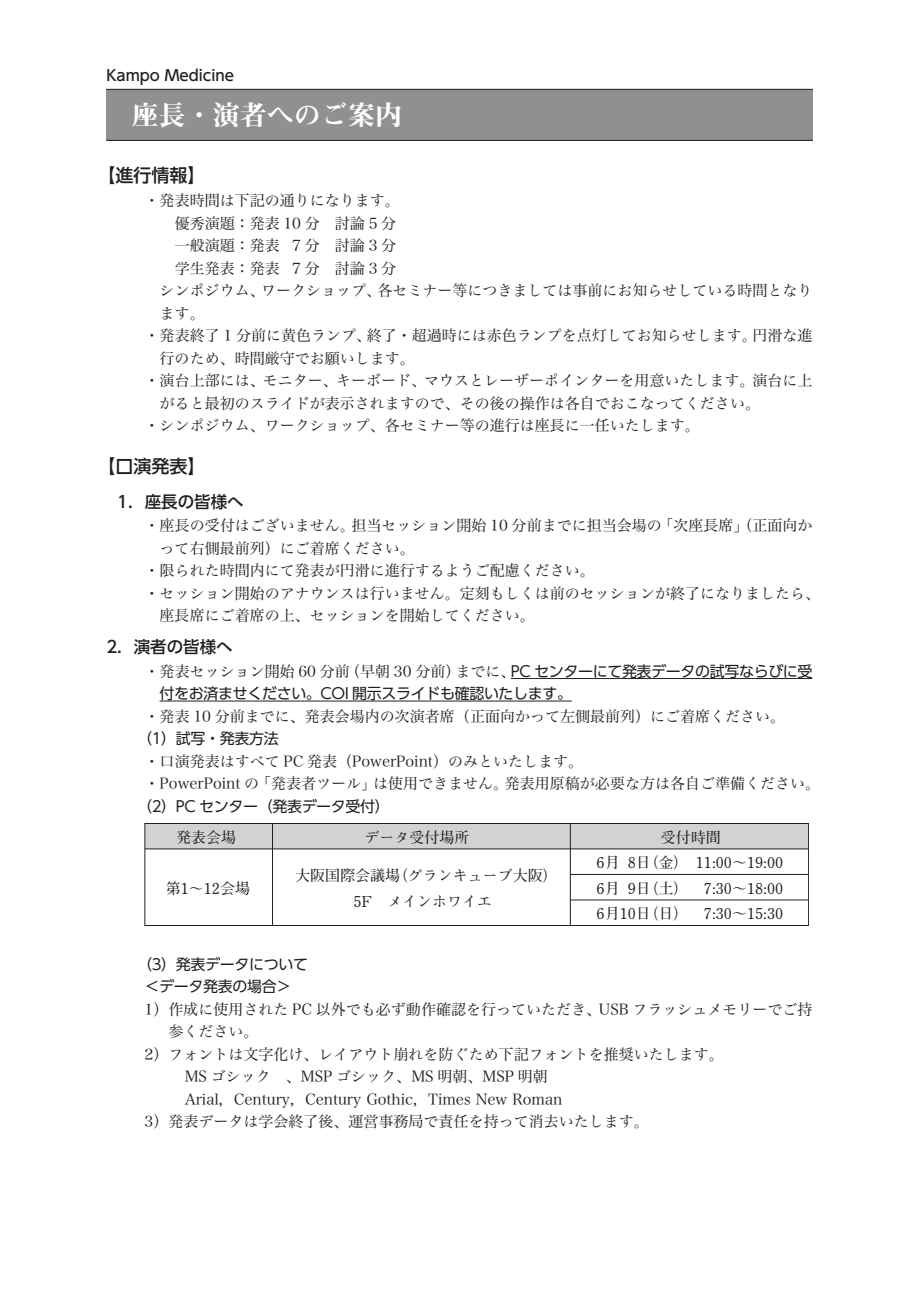
<style>
.page{position:relative;width:919px;height:1289px;background:#fff}
.page>*{position:absolute;margin:0;border:0;box-sizing:border-box;transform-origin:0 0}
.t1{font:27px "Midashi Min Pro MA31";color:#fff}
.t2{font:500 18px "UD Shin Go Pro";color:#231f20}
.t3{font:500 16.5px "UD Shin Go Pro";color:#231f20}
.t4{font:15px/22.5px "Hira Min Pro W3";color:#231f20}
.t5{font:15px/25.5px "Futo Min A101 Pro Bold 90 pv RKSJ H";color:#231f20;text-align:center}
.t6{font:15px/22.5px "UD Shin Go Pro";letter-spacing:-.025em;color:#231f20}
.t7{font:500 15px "UD Shin Go Pro";color:#231f20}
.s1{color:#fff}
.s2{font-family:"UD Shin Go Pro"}
</style>
<div class="page">
<svg style="left:511px;top:678px;width:23px;height:1px"></svg>
<hr style="left:534px;top:678px;width:58px;height:1px;background:#231f20">
<hr style="left:592px;top:678px;width:30px;height:1px;background:#231f20">
<svg style="left:622px;top:678px;width:29px;height:1px"></svg>
<hr style="left:651px;top:678px;width:44px;height:1px;background:#231f20">
<svg style="left:695px;top:678px;width:14px;height:1px"></svg>
<hr style="left:709px;top:678px;width:30px;height:1px;background:#231f20">
<hr style="left:739px;top:678px;width:58px;height:1px;background:#231f20">
<svg style="left:797px;top:678px;width:15px;height:1px"></svg>
<svg style="left:160px;top:700px;width:58px;height:1px"></svg>
<hr style="left:218px;top:700px;width:102px;height:1px;background:#231f20">
<hr style="left:320px;top:700px;width:32px;height:1px;background:#231f20">
<svg style="left:352px;top:700px;width:29px;height:1px"></svg>
<hr style="left:381px;top:700px;width:59px;height:1px;background:#231f20">
<svg style="left:440px;top:700px;width:14px;height:1px"></svg>
<hr style="left:454px;top:700px;width:30px;height:1px;background:#231f20">
<hr style="left:484px;top:700px;width:87px;height:1px;background:#231f20">
<div style="left:145px;top:823px;width:663px;height:25px;background:#d1d2d4"></div>
<hr style="left:272px;top:823px;width:1px;height:102px;background:#231f20">
<hr style="left:570px;top:823px;width:1px;height:102px;background:#231f20">
<hr style="left:145px;top:823px;width:663px;height:1px;background:#231f20">
<hr style="left:145px;top:848px;width:663px;height:1px;background:#231f20">
<hr style="left:570px;top:874px;width:238px;height:1px;background:#231f20">
<hr style="left:570px;top:899px;width:238px;height:1px;background:#231f20">
<div style="left:106px;top:89px;width:706px;height:51px;background:#918f8f"></div>
<hr style="left:106px;top:140px;width:706px;height:1px;background:#231f20">
<hr style="left:106px;top:89px;width:706px;height:1px;background:#231f20">
<p class="t7" style="left:106px;top:63px;width:129px">Kampo Medicine</p>
<h1 class="t1" style="left:132px;top:94px;width:271px">座長・演者へのご案内</h1>
<p class="t2" style="left:97px;top:160px;width:109px">【進行情報】</p>
<p class="t4" style="left:145px;top:188px;width:256px">・発表時間は下記の通りになります。</p>
<p class="t4" style="left:175px;top:210px;width:223px">優秀演題：発表 10 分 討論 5 分</p>
<p class="t4" style="left:175px;top:233px;width:223px">一般演題：発表 <span class="s1">0</span>7 分 討論 3 分</p>
<p class="t4" style="left:175px;top:255px;width:223px">学生発表：発表 <span class="s1">0</span>7 分 討論 3 分</p>
<p class="t4" style="left:160px;top:278px;width:654px">シンポジウム、ワークショップ、各セミナー等につきましては事前にお知らせしている時間となり</p>
<p class="t4" style="left:160px;top:300px;width:47px">ます。</p>
<p class="t4" style="left:145px;top:323px;width:669px">・発表終了 1 分前に黄色ランプ、終了・超過時には赤色ランプを点灯してお知らせします。円滑な進</p>
<p class="t4" style="left:160px;top:345px;width:256px">行のため、時間厳守でお願いします。</p>
<p class="t4" style="left:145px;top:368px;width:669px">・演台上部には、モニター、キーボード、マウスとレーザーポインターを用意いたします。演台に上</p>
<p class="t4" style="left:160px;top:390px;width:601px">がると最初のスライドが表示されますので、その後の操作は各自でおこなってください。</p>
<p class="t4" style="left:145px;top:413px;width:557px">・シンポジウム、ワークショップ、各セミナー等の進行は座長に一任いたします。</p>
<p class="t2" style="left:97px;top:452px;width:109px">【口演発表】</p>
<p class="t3" style="left:106px;top:488px;width:139px"><span class="s1">0</span>1．座長の皆様へ</p>
<p class="t4" style="left:145px;top:513px;width:669px">・座長の受付はございません。担当セッション開始 10 分前までに担当会場の「次座長席」（正面向か</p>
<p class="t4" style="left:160px;top:535px;width:256px">って右側最前列）にご着席ください。</p>
<p class="t4" style="left:145px;top:558px;width:451px">・限られた時間内にて発表が円滑に進行するようご配慮ください。</p>
<p class="t4" style="left:145px;top:580px;width:677px">・セッション開始のアナウンスは行いません。定刻もしくは前のセッションが終了になりましたら、</p>
<p class="t4" style="left:160px;top:603px;width:376px">座長席にご着席の上、セッションを開始してください。</p>
<p class="t3" style="left:106px;top:633px;width:128px">2．演者の皆様へ</p>
<p class="t4" style="left:145px;top:658px;width:669px">・発表セッション開始 60 分前（早朝 30 分前）までに、<span class="s2">PC センターにて発表データの試写ならびに受</span></p>
<p class="t6" style="left:160px;top:682px;width:414px">付をお済ませください。COI 開示スライドも確認いたします。</p>
<p class="t4" style="left:145px;top:703px;width:642px">・発表 10 分前までに、発表会場内の次演者席（正面向かって左側最前列）にご着席ください。</p>
<p class="t6" style="left:137px;top:727px;width:143px">（1）試写・発表方法</p>
<p class="t4" style="left:145px;top:748px;width:677px">・口演発表はすべて PC 発表（PowerPoint）のみといたします。<br>・PowerPoint の「発表者ツール」は使用できません。発表用原稿が必要な方は各自ご準備ください。</p>
<p class="t6" style="left:137px;top:794px;width:254px">（2）PC センター（発表データ受付）</p>
<p class="t5" style="left:176px;top:822px;width:61px">発表会場</p>
<p class="t5" style="left:364px;top:822px;width:106px">データ受付場所</p>
<p class="t5" style="left:661px;top:822px;width:61px">受付時間</p>
<p class="t5" style="left:166px;top:873px;width:86px">第1～12会場</p>
<p class="t5" style="left:295px;top:861px;width:264px">大阪国際会議場（グランキューブ大阪）<br>5F　メインホワイエ</p>
<p class="t5" style="left:596px;top:848px;width:188px;text-align:justify">6月<span class="s1">0</span>8日（金）　11:00～19:00<br>6月<span class="s1">0</span>9日（土） <span class="s1">0</span>7:30～18:00<br>6月10日（日） <span class="s1">0</span>7:30～15:30</p>
<p class="t6" style="left:145px;top:952px;width:165px;text-indent:-7px">（3）発表データについて＜データ発表の場合＞</p>
<p class="t4" style="left:145px;top:996px;width:669px">1）作成に使用された PC 以外でも必ず動作確認を行っていただき、USB フラッシュメモリーでご持</p>
<p class="t4" style="left:168px;top:1018px;width:91px">参ください。</p>
<p class="t4" style="left:145px;top:1041px;width:580px">2）フォントは文字化け、レイアウト崩れを防ぐため下記フォントを推奨いたします。</p>
<p class="t4" style="left:185px;top:1063px;width:365px">MS ゴシック 、MSP ゴシック、MS 明朝、MSP 明朝</p>
<p class="t4" style="left:185px;top:1086px;width:379px">Arial，Century，Century Gothic，Times New Roman</p>
<p class="t4" style="left:145px;top:1108px;width:505px">3）発表データは学会終了後、運営事務局で責任を持って消去いたします。</p>
</div>
